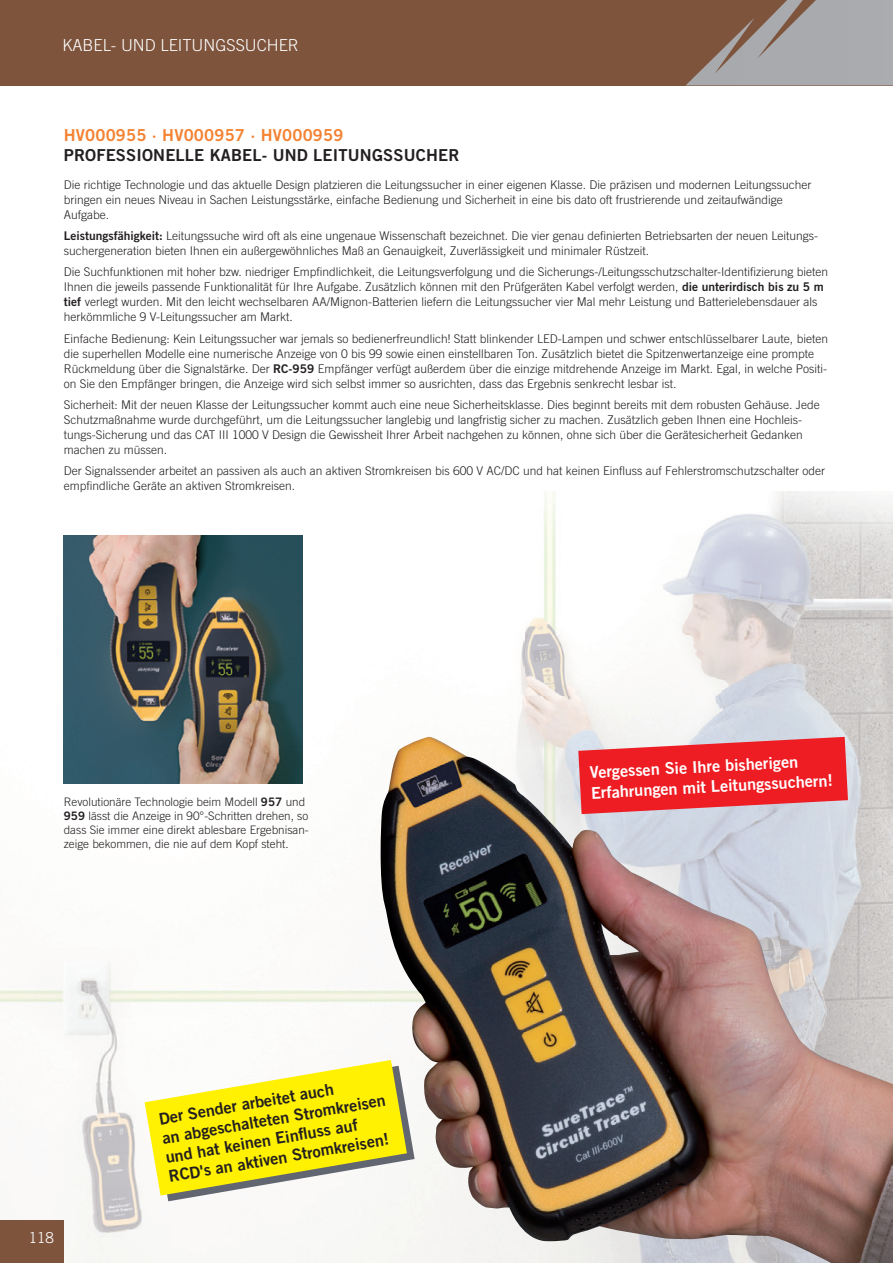
<style>
.page{position:relative;width:893px;height:1263px;background:#fff}
.page>*{position:absolute;margin:0;border:0;box-sizing:border-box;transform-origin:0 0}
.t1{font:16.5px "Trade Gothic LT Bold Two";letter-spacing:.01em;color:#231f20}
.t2{font:16.5px "Trade Gothic LT Bold Two";letter-spacing:.01em;color:#f48232}
.t3{font:300 16.5px "Trade Gothic LT";color:#fff}
.t4{font:16.2px/19.5px "Trade Gothic LT Bold Two";color:#231f20}
.t5{font:16.2px/20.2px "Trade Gothic LT Bold Two";color:#fff}
.t6{font:300 15px "Trade Gothic LT";color:#fff}
.t7{font:300 12px/15px "Trade Gothic LT";color:#231f20}
.t8{font:300 11.7px/14.1px "Trade Gothic LT";color:#231f20}
.s1{font-family:"Trade Gothic LT Bold Two";font-weight:400}
</style>
<div class="page">
<img style="left:0;top:492px;width:893px;height:771px">
<img style="left:64px;top:536px;width:238px;height:247px">
<img style="left:381px;top:737px;width:512px;height:526px">
<svg style="left:578px;top:737px;width:270px;height:77px;background:#e94148"></svg>
<svg style="left:145px;top:1060px;width:270px;height:141px"></svg>
<div style="left:0;top:1220px;width:64px;height:43px;background:#7e543d"></div>
<div style="left:0;top:0;width:893px;height:85px;background:#7e543d"></div>
<svg style="left:686px;top:0;width:207px;height:85px"></svg>
<h1 class="t3" style="left:62px;top:35px;width:238px">KABEL- UND LEITUNGSSUCHER</h1>
<h1 class="t2" style="left:64px;top:125px;width:281px">HV000955 · HV000957 · HV000959</h1>
<h1 class="t1" style="left:64px;top:145px;width:397px">PROFESSIONELLE KABEL- UND LEITUNGSSUCHER</h1>
<p class="t7" style="left:64px;top:177px;width:749px">Die richtige Technologie und das aktuelle Design platzieren die Leitungssucher in einer eigenen Klasse. Die präzisen und modernen Leitungssucher bringen ein neues Niveau in Sachen Leistungsstärke, einfache Bedienung und Sicherheit in eine bis dato oft frustrierende und zeitaufwändige<br>Aufgabe.</p>
<p class="t7" style="left:64px;top:228px;width:756px"><span class="s1">Leistungsfähigkeit:</span> Leitungssuche wird oft als eine ungenaue Wissenschaft bezeichnet. Die vier genau definierten Betriebsarten der neuen Leitungs&shy;suchergeneration bieten Ihnen ein außergewöhnliches Maß an Genauigkeit, Zuverlässigkeit und minimaler Rüstzeit.</p>
<p class="t7" style="left:64px;top:264px;width:766px">Die Suchfunktionen mit hoher bzw. niedriger Empfindlichkeit, die Leitungsverfolgung und die Sicherungs-/Leitungsschutzschalter-Identifizierung bieten Ihnen die jeweils passende Funktionalität für Ihre Aufgabe. Zusätzlich können mit den Prüfgeräten Kabel verfolgt werden, <span class="s1">die unterirdisch bis zu 5 m tief</span> verlegt wurden. Mit den leicht wechselbaren AA/Mignon-Batterien liefern die Leitungssucher vier Mal mehr Leistung und Batterielebensdauer als herkömmliche 9 V-Leitungssucher am Markt.</p>
<p class="t7" style="left:64px;top:331px;width:766px">Einfache Bedienung: Kein Leitungssucher war jemals so bedienerfreundlich! Statt blinkender LED-Lampen und schwer entschlüsselbarer Laute, bieten die superhellen Modelle eine numerische Anzeige von 0 bis 99 sowie einen einstellbaren Ton. Zusätzlich bietet die Spitzenwertanzeige eine prompte Rückmeldung über die Signalstärke. Der <span class="s1">RC-959</span> Empfänger verfügt außerdem über die einzige mitdrehende Anzeige im Markt. Egal, in welche Positi&shy;on Sie den Empfänger bringen, die Anzeige wird sich selbst immer so ausrichten, dass das Ergebnis senkrecht lesbar ist.</p>
<p class="t7" style="left:64px;top:397px;width:758px">Sicherheit: Mit der neuen Klasse der Leitungssucher kommt auch eine neue Sicherheitsklasse. Dies beginnt bereits mit dem robusten Gehäuse. Jede Schutzmaßnahme wurde durchgeführt, um die Leitungssucher langlebig und langfristig sicher zu machen. Zusätzlich geben Ihnen eine Hochleis&shy;tungs-Sicherung und das CAT III 1000 V Design die Gewissheit Ihrer Arbeit nachgehen zu können, ohne sich über die Gerätesicherheit Gedanken machen zu müssen.</p>
<p class="t7" style="left:64px;top:463px;width:763px">Der Signalssender arbeitet an passiven als auch an aktiven Stromkreisen bis 600 V AC/DC und hat keinen Einfluss auf Fehlerstromschutzschalter oder empfindliche Geräte an aktiven Stromkreisen.</p>
<p class="t8" style="left:64px;top:794px;width:247px">Revolutionäre Technologie beim Modell <span class="s1">957</span> und <span class="s1">959</span> lässt die Anzeige in 90°-Schritten drehen, so dass Sie immer eine direkt ablesbare Ergebnisan&shy;zeige bekommen, die nie auf dem Kopf steht.</p>
<p class="t6" style="left:29px;top:1228px;width:27px">118</p>
<h2 class="t4" style="left:157px;top:1109px;width:228px;rotate:-10deg">Der Sender arbeitet auch<br>an abgeschalteten Stromkreisen und hat keinen Einfl uss auf<br>RCD's an aktiven Stromkreisen!</h2>
<h2 class="t5" style="left:589px;top:762px;width:244px;rotate:-3deg">Vergessen Sie Ihre bisherigen<br>Erfahrungen mit Leitungssuchern!</h2>
</div>
